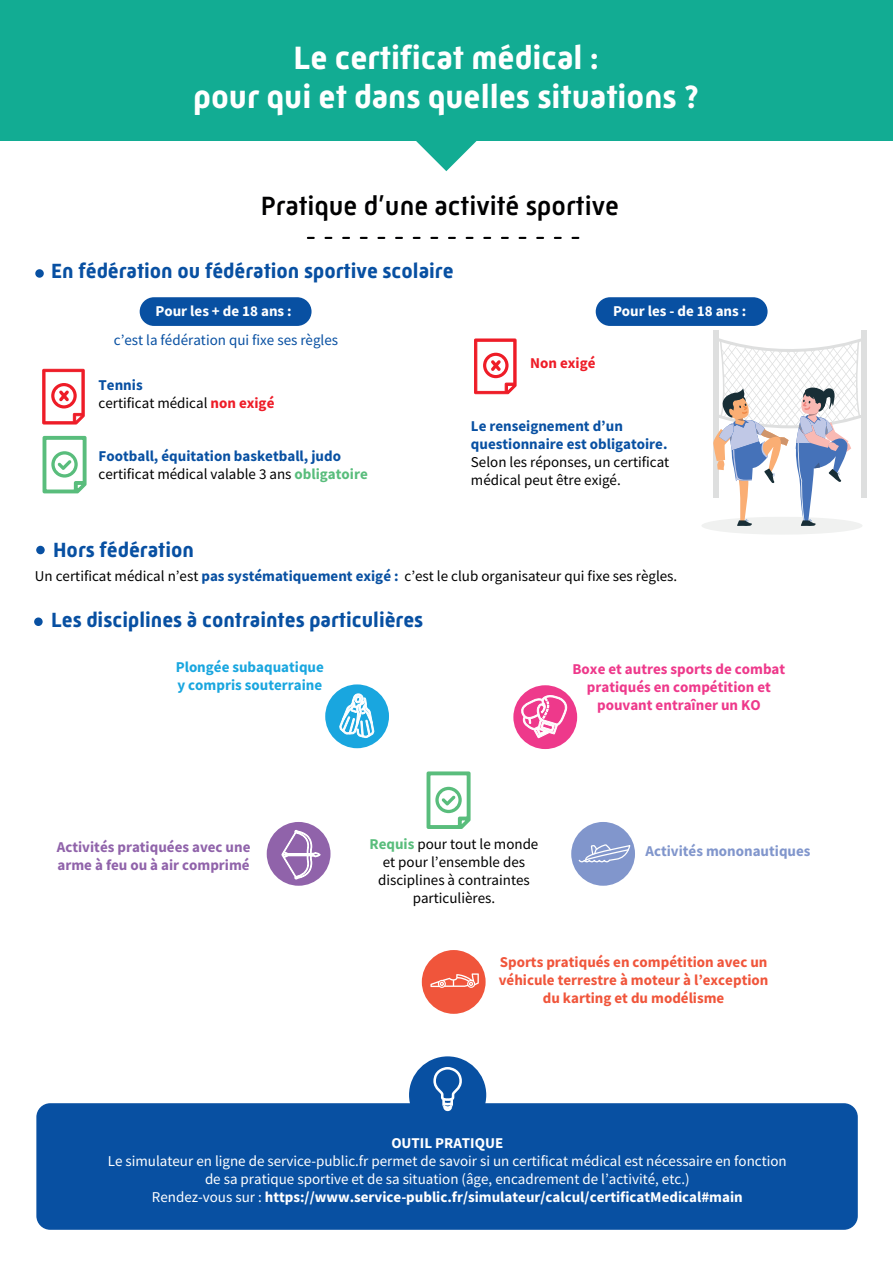
<style>
.page{position:relative;width:893px;height:1263px;background:#fff}
.page>*{position:absolute;margin:0;border:0;box-sizing:border-box;transform-origin:0 0}
.t1{font:700 33px/39.6px "Mic 32 New";color:#fff;text-align:center}
.t2{font:500 27px "Mic 32 New";color:#000001}
.t3{font:700 21px "Mic 32 New";color:#0850a2}
.t4{font:15px/18px "Source Sans Pro";color:#fff;text-align:center}
.t5{font:15px/18px "Source Sans Pro";color:#000001}
.t6{font:700 15px/18px "Source Sans Pro";color:#0850a2}
.t7{font:700 15px/18px "Source Sans Pro";color:#f0553b;text-align:center}
.t8{font:700 15px/18px "Source Sans Pro";color:#ee398b;text-align:center}
.t9{font:700 15px/18px "Source Sans Pro";color:#9063aa}
.t10{font:700 15px "Source Sans Pro";color:#fff}
.t11{font:700 15px/18px "Source Sans Pro";color:#19a6df}
.t12{font:15px "Source Sans Pro";color:#0850a2}
.t13{font:700 15px "Source Sans Pro";color:#8196cc}
.t14{font:700 15px "Source Sans Pro";color:#ee1c27}
.s1{font-weight:700;color:#0850a2}
.s2{font-weight:700;color:#ee1c27}
.s3{font-weight:400;color:#000001}
.s4{color:#59bd7c}
.s5{font-weight:700;color:#59bd7c}
.s6{font-weight:700}
</style>
<div class="page">
<div style="left:0;top:0;width:893px;height:140px;background:#12ac93"></div>
<svg style="left:415px;top:140px;width:62px;height:31px"></svg>
<svg style="left:308px;top:237px;width:272px;height:2px"></svg>
<div style="left:216px;top:469px;width:6px;height:12px;border:4px solid #fff"></div>
<div style="left:34px;top:617px;width:9px;height:9px;background:#0850a2;border-radius:50%"></div>
<div style="left:36px;top:546px;width:9px;height:8px;background:#0850a2;border-radius:50%"></div>
<div style="left:35px;top:269px;width:9px;height:9px;background:#0850a2;border-radius:50%"></div>
<div style="left:713px;top:331px;width:6px;height:167px;background:#dedfdf"></div>
<div style="left:861px;top:331px;width:6px;height:167px;background:#dedfdf"></div>
<div style="left:701px;top:517px;width:161px;height:18px;background:#f0f1f0;border-radius:50%"></div>
<svg style="left:713px;top:338px;width:149px;height:188px"></svg>
<svg style="left:42px;top:435px;width:45px;height:59px"></svg>
<svg style="left:42px;top:369px;width:43px;height:55px"></svg>
<svg style="left:474px;top:338px;width:43px;height:56px"></svg>
<div style="left:409px;top:1056px;width:77px;height:77px;background:#0850a2;border-radius:50%"></div>
<div style="left:36px;top:1103px;width:822px;height:127px;background:#0850a2;border-radius:14px"></div>
<svg style="left:433px;top:1067px;width:29px;height:45px"></svg>
<div style="left:140px;top:297px;width:172px;height:29px;background:#0850a2;border-radius:14px"></div>
<div style="left:596px;top:297px;width:172px;height:29px;background:#0850a2;border-radius:14px"></div>
<svg style="left:426px;top:771px;width:45px;height:58px"></svg>
<div style="left:325px;top:684px;width:64px;height:64px;background:#19a6df;border-radius:50%"></div>
<svg style="left:339px;top:685px;width:36px;height:64px"></svg>
<div style="left:513px;top:685px;width:64px;height:64px;background:#ee398b;border-radius:50%"></div>
<svg style="left:520px;top:695px;width:47px;height:43px"></svg>
<div style="left:267px;top:822px;width:63px;height:64px;background:#9063aa;border-radius:50%"></div>
<svg style="left:281px;top:830px;width:40px;height:50px"></svg>
<div style="left:571px;top:822px;width:64px;height:64px;background:#8196cc;border-radius:50%"></div>
<svg style="left:577px;top:844px;width:54px;height:32px"></svg>
<div style="left:422px;top:950px;width:64px;height:64px;background:#f0553b;border-radius:50%"></div>
<svg style="left:430px;top:973px;width:49px;height:15px"></svg>
<h1 class="t1" style="left:193px;top:38px;width:507px">Le certificat médical :<br>pour qui et dans quelles situations ?</h1>
<h2 class="t2" style="left:261px;top:191px;width:360px">Pratique d’une activité sportive</h2>
<h3 class="t3" style="left:51px;top:259px;width:404px">En fédération ou fédération sportive scolaire</h3>
<p class="t10" style="left:156px;top:301px;width:138px">Pour les + de 18 ans :</p>
<p class="t10" style="left:613px;top:301px;width:135px">Pour les - de 18 ans :</p>
<p class="t12" style="left:114px;top:330px;width:226px">cʼest la fédération qui fixe ses règles</p>
<p class="t5" style="left:99px;top:376px;width:177px"><span class="s1">Tennis<br></span>certificat médical <span class="s2">non exigé</span></p>
<p class="t6" style="left:99px;top:447px;width:271px">Football, équitation basketball, judo <span class="s3">certificat médical valable 3 ans</span> <span class="s4">obligatoire</span></p>
<h3 class="t3" style="left:53px;top:538px;width:142px">Hors fédération</h3>
<p class="t14" style="left:530px;top:353px;width:67px">Non exigé</p>
<p class="t6" style="left:471px;top:417px;width:198px">Le renseignement dʼun questionnaire est obligatoire.</p>
<p class="t5" style="left:471px;top:453px;width:200px">Selon les réponses, un certificat médical peut être exigé.</p>
<p class="t5" style="left:35px;top:567px;width:644px">Un certificat médical nʼest <span class="s1">pas systématiquement exigé :</span> cʼest le club organisateur qui fixe ses règles.</p>
<h3 class="t3" style="left:51px;top:608px;width:374px">Les disciplines à contraintes particulières</h3>
<p class="t11" style="left:176px;top:658px;width:150px">Plongée subaquatique y compris souterraine</p>
<p class="t8" style="left:573px;top:659px;width:214px">Boxe et autres sports de combat pratiqués en compétition et pouvant entraîner un KO</p>
<p class="t9" style="left:57px;top:837px;width:195px">Activités pratiquées avec une arme à feu ou à air comprimé</p>
<p class="t5" style="left:369px;top:835px;width:170px;text-align:center"><span class="s5">Requis</span> pour tout le monde et pour lʼensemble des disciplines à contraintes particulières.</p>
<p class="t13" style="left:645px;top:841px;width:167px">Activités mononautiques</p>
<p class="t7" style="left:499px;top:952px;width:271px">Sports pratiqués en compétition avec un véhicule terrestre à moteur à lʼexception du karting et du modélisme</p>
<p class="t10" style="left:391px;top:1132px;width:113px">OUTIL PRATIQUE</p>
<p class="t4" style="left:108px;top:1151px;width:680px">Le simulateur en ligne de service-public.fr permet de savoir si un certificat médical est nécessaire en fonction de sa pratique sportive et de sa situation (âge, encadrement de lʼactivité, etc.)<br>Rendez-vous sur : <span class="s6">https://www.service-public.fr/simulateur/calcul/certificatMedical#main</span></p>
</div>
